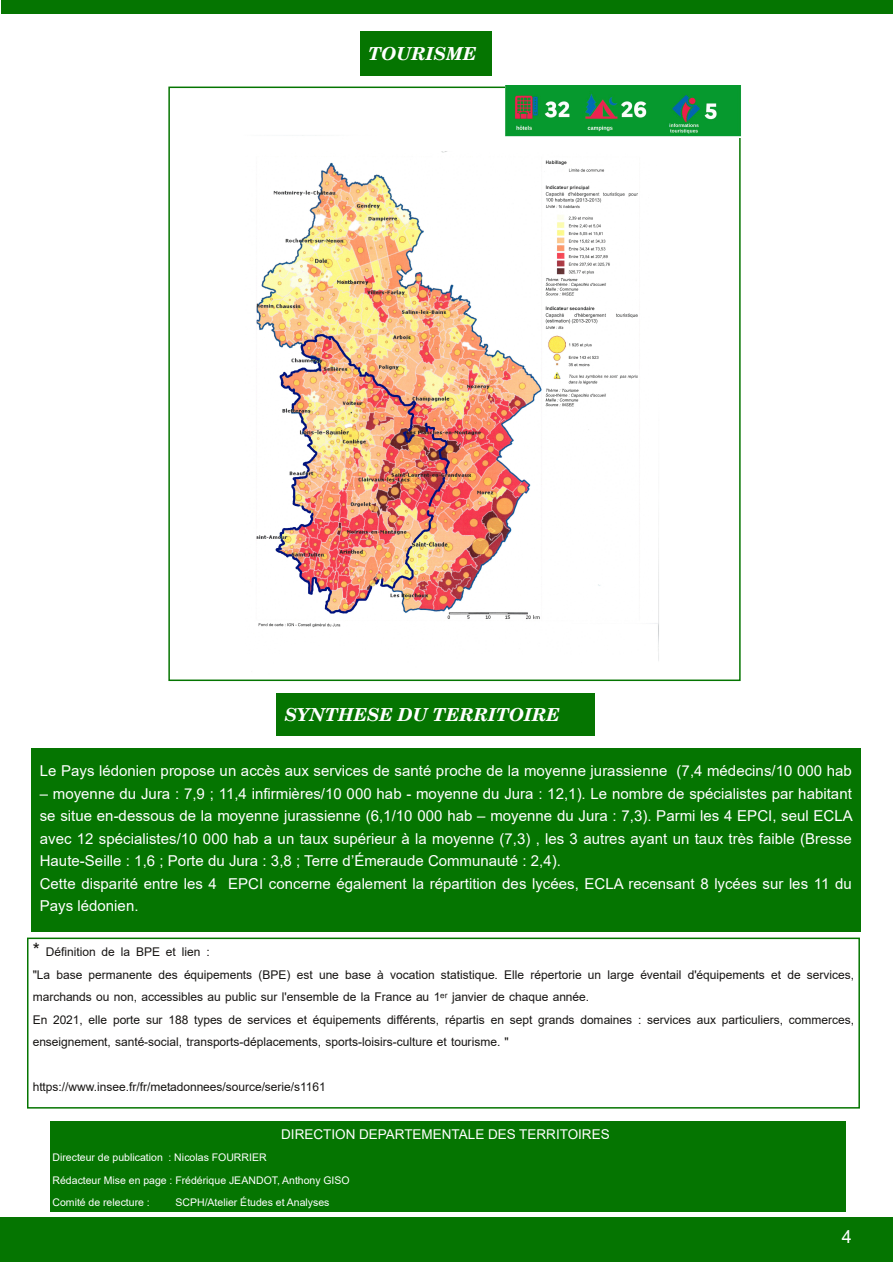
<style>
.page{position:relative;width:893px;height:1263px;background:#fff}
.page>*{position:absolute;margin:0;border:0;box-sizing:border-box;transform-origin:0 0}
.t1{font:italic 700 18px "Century Sch L";color:#fff}
.t2{font:18px "Arial";color:#fff}
.t3{font:15px/22.5px "Arial";letter-spacing:.005em;color:#fff}
.t4{font:13.5px "Arial";color:#fff}
.t5{font:12px/22.5px "Arial";letter-spacing:-.005em;color:#171513}
.t6{font:10.5px/22.5px "Arial";color:#fff}
.s1{font-size:18px}
</style>
<div class="page">
<div style="left:1px;top:1217px;width:892px;height:44px;background:#057501"></div>
<div style="left:50px;top:1121px;width:795px;height:90px;background:#057501"></div>
<img style="left:256px;top:133px;width:403px;height:528px">
<img style="left:506px;top:85px;width:235px;height:53px">
<div style="left:27px;top:937px;width:833px;height:171px;border:2px solid #057501"></div>
<div style="left:360px;top:31px;width:132px;height:45px;background:#057501"></div>
<div style="left:1px;top:0;width:892px;height:13px;background:#057501"></div>
<div style="left:31px;top:749px;width:829px;height:183px;background:#057501"></div>
<div style="left:276px;top:693px;width:319px;height:43px;background:#057501"></div>
<p class="t1" style="left:368px;top:42px;width:109px">TOURISME</p>
<p class="t1" style="left:285px;top:703px;width:276px">SYNTHESE DU TERRITOIRE</p>
<p class="t3" style="left:40px;top:760px;width:814px">Le Pays lédonien propose un accès aux services de santé proche de la moyenne jurassienne (7,4 médecins/10 000 hab</p>
<p class="t3" style="left:40px;top:782px;width:814px">– moyenne du Jura : 7,9 ; 11,4 infirmières/10 000 hab - moyenne du Jura : 12,1). Le nombre de spécialistes par habitant se situe en-dessous de la moyenne jurassienne (6,1/10 000 hab – moyenne du Jura : 7,3). Parmi les 4 EPCI, seul ECLA avec 12 spécialistes/10 000 hab a un taux supérieur à la moyenne (7,3) , les 3 autres ayant un taux très faible (Bresse Haute-Seille : 1,6 ; Porte du Jura : 3,8 ; Terre d’Émeraude Communauté : 2,4).<br>Cette disparité entre les 4 EPCI concerne également la répartition des lycées, ECLA recensant 8 lycées sur les 11 du Pays lédonien.</p>
<p class="t5" style="left:33px;top:941px;width:823px"><span class="s1">*</span> Définition de la BPE et lien :<br>"La base permanente des équipements (BPE) est une base à vocation statistique. Elle répertorie un large éventail d'équipements et de services, marchands ou non, accessibles au public sur l'ensemble de la France au 1ᵉʳ janvier de chaque année.<br>En 2021, elle porte sur 188 types de services et équipements différents, répartis en sept grands domaines : services aux particuliers, commerces, enseignement, santé-social, transports-déplacements, sports-loisirs-culture et tourisme. "</p>
<p class="t5" style="left:33px;top:1076px;width:295px">https://www.insee.fr/fr/metadonnees/source/serie/s1161</p>
<p class="t4" style="left:281px;top:1126px;width:330px">DIRECTION DEPARTEMENTALE DES TERRITOIRES</p>
<p class="t6" style="left:52px;top:1146px;width:299px">Directeur de publication : Nicolas FOURRIER<br>Rédacteur Mise en page : Frédérique JEANDOT, Anthony GISO<br>Comité de relecture :</p>
<p class="t6" style="left:175px;top:1191px;width:156px">SCPH/Atelier Études et Analyses</p>
<p class="t2" style="left:842px;top:1227px;width:12px">4</p>
</div>
